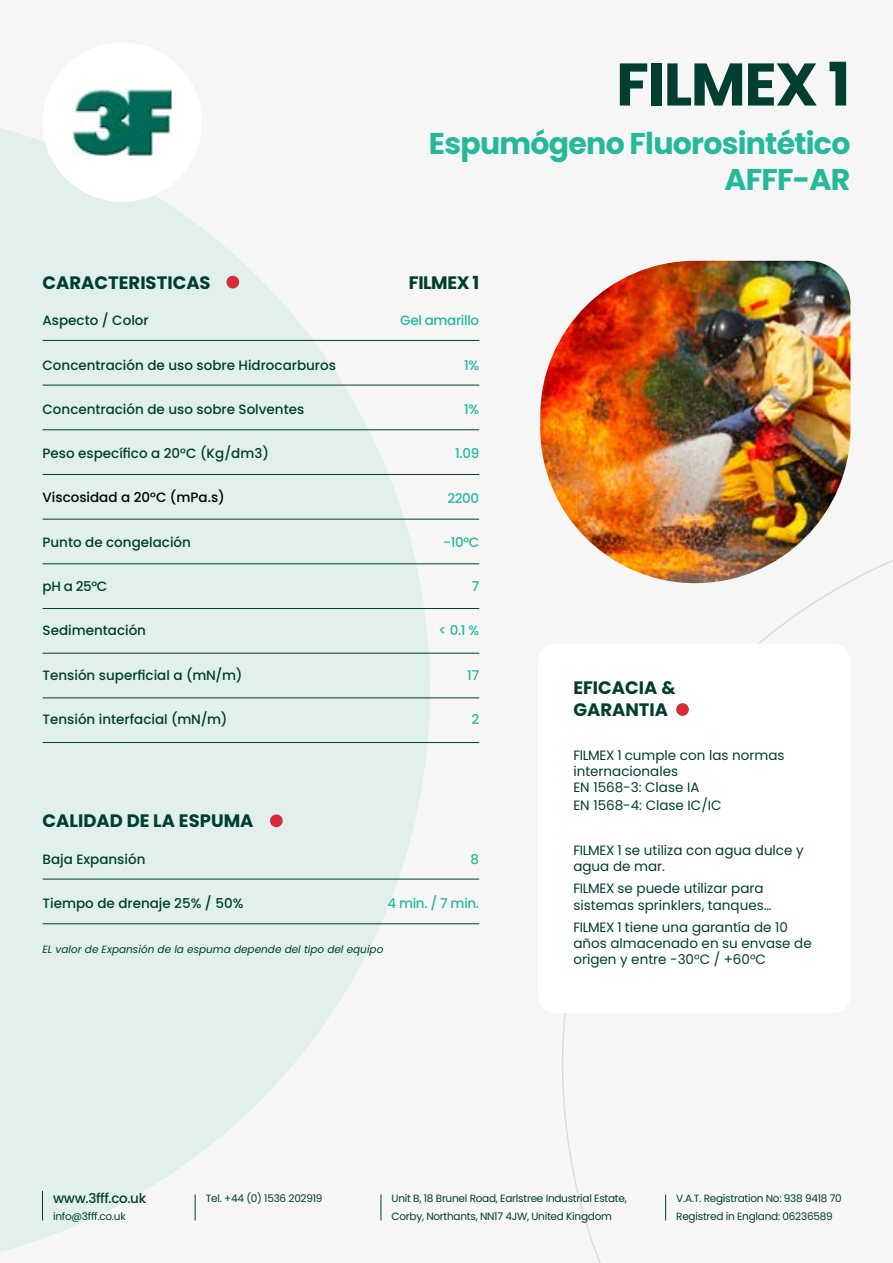
<style>
.page{position:relative;width:893px;height:1263px;background:#f6f6f6}
.page>*{position:absolute;margin:0;border:0;box-sizing:border-box;transform-origin:0 0}
.t1{font:700 60px "Poppins";letter-spacing:-.025em;color:#003e2f}
.t2{font:700 30px/36px "Poppins";letter-spacing:-.025em;color:#25b99b;text-align:right}
.t3{font:700 18px/21.6px "Poppins";color:#003e2f}
.t4{font:13.5px/16.2px "Poppins";color:#003e2f}
.t5{font:500 13.5px "Poppins";color:#003e2f}
.t6{font:500 13.5px "Poppins";letter-spacing:-.025em;color:#25b99b}
.t7{font:500 13.5px "Poppins";color:#000}
.t8{font:500 13.5px "Poppins";letter-spacing:-.025em;color:#003e2f}
.t9{font:10.5px/18px "Poppins";letter-spacing:-.025em;color:#003e2f}
.t10{font:italic 10.5px "Poppins";color:#003e2f}
</style>
<div class="page">
<svg style="left:0;top:128px;width:430px;height:1124px;fill:#e1f0ed"></svg>
<svg style="left:42px;top:1191px;width:1px;height:29px"></svg>
<svg style="left:381px;top:1194px;width:1px;height:26px"></svg>
<svg style="left:195px;top:1194px;width:1px;height:26px"></svg>
<svg style="left:665px;top:1194px;width:1px;height:26px"></svg>
<div style="left:538px;top:643px;width:312px;height:370px;background:#fff;border-radius:18px"></div>
<div style="left:43px;top:43px;width:159px;height:159px;background:#fff;border-radius:50%"></div>
<img style="left:73px;top:89px;width:99px;height:66px">
<div style="left:676px;top:703px;width:13px;height:13px;background:#d72d38;border-radius:50%"></div>
<img style="left:540px;top:261px;width:310px;height:322px">
<hr style="left:43px;top:340px;width:436px;height:1px;background:#003e2f">
<hr style="left:43px;top:519px;width:436px;height:1px;background:#003e2f">
<hr style="left:43px;top:429px;width:436px;height:1px;background:#003e2f">
<hr style="left:43px;top:608px;width:436px;height:1px;background:#003e2f">
<hr style="left:43px;top:697px;width:436px;height:1px;background:#003e2f">
<hr style="left:43px;top:385px;width:436px;height:1px;background:#003e2f">
<hr style="left:43px;top:563px;width:436px;height:1px;background:#003e2f">
<hr style="left:43px;top:474px;width:436px;height:1px;background:#003e2f">
<hr style="left:43px;top:653px;width:436px;height:1px;background:#003e2f">
<hr style="left:43px;top:742px;width:436px;height:1px;background:#003e2f">
<div style="left:226px;top:276px;width:13px;height:12px;background:#d72d38;border-radius:50%"></div>
<hr style="left:43px;top:879px;width:436px;height:1px;background:#003e2f">
<hr style="left:43px;top:923px;width:436px;height:1px;background:#003e2f">
<div style="left:270px;top:814px;width:13px;height:13px;background:#d72d38;border-radius:50%"></div>
<h1 class="t1" style="left:616px;top:50px;width:236px">FILMEX 1</h1>
<h3 class="t3" style="left:43px;top:271px;width:170px">CARACTERISTICAS</h3>
<p class="t5" style="left:43px;top:313px;width:108px">Aspecto / Color</p>
<p class="t5" style="left:43px;top:357px;width:295px">Concentración de uso sobre Hidrocarburos</p>
<p class="t5" style="left:43px;top:401px;width:263px">Concentración de uso sobre Solventes</p>
<p class="t5" style="left:43px;top:446px;width:228px">Peso específico a 20°C (Kg/dm3)</p>
<p class="t7" style="left:43px;top:490px;width:184px">Viscosidad a 20°C (mPa.s)</p>
<p class="t5" style="left:43px;top:534px;width:150px">Punto de congelación</p>
<p class="t5" style="left:43px;top:578px;width:66px">pH a 25°C</p>
<p class="t5" style="left:43px;top:623px;width:105px">Sedimentación</p>
<p class="t5" style="left:43px;top:667px;width:201px">Tensión superficial a (mN/m)</p>
<p class="t5" style="left:43px;top:711px;width:187px">Tensión interfacial (mN/m)</p>
<h2 class="t2" style="left:429px;top:125px;width:423px">Espumógeno Fluorosintético<br>AFFF-AR</h2>
<h3 class="t3" style="left:409px;top:271px;width:72px">FILMEX 1</h3>
<p class="t6" style="left:400px;top:313px;width:80px">Gel amarillo</p>
<p class="t6" style="left:464px;top:357px;width:17px">1%</p>
<p class="t6" style="left:464px;top:401px;width:17px">1%</p>
<p class="t6" style="left:455px;top:446px;width:26px">1.09</p>
<p class="t6" style="left:447px;top:490px;width:33px">2200</p>
<p class="t6" style="left:443px;top:534px;width:38px">-10°C</p>
<p class="t6" style="left:472px;top:578px;width:9px">7</p>
<p class="t6" style="left:439px;top:623px;width:42px">&lt; 0.1 %</p>
<p class="t6" style="left:467px;top:667px;width:13px">17</p>
<p class="t6" style="left:471px;top:711px;width:9px">2</p>
<h3 class="t3" style="left:573px;top:677px;width:104px">EFICACIA &amp;<br>GARANTIA</h3>
<h3 class="t3" style="left:43px;top:810px;width:212px">CALIDAD DE LA ESPUMA</h3>
<p class="t5" style="left:43px;top:851px;width:104px">Baja Expansión</p>
<p class="t5" style="left:43px;top:896px;width:202px">Tiempo de drenaje 25% / 50%</p>
<p class="t10" style="left:43px;top:943px;width:342px">EL valor de Expansión de la espuma depende del tipo del equipo</p>
<p class="t6" style="left:471px;top:851px;width:10px">8</p>
<p class="t6" style="left:387px;top:896px;width:93px">4 min. / 7 min.</p>
<p class="t4" style="left:573px;top:747px;width:213px">FILMEX 1 cumple con las normas internacionales<br>EN 1568-3: Clase IA</p>
<p class="t4" style="left:573px;top:798px;width:150px">EN 1568-4: Clase IC/IC</p>
<p class="t4" style="left:573px;top:842px;width:232px">FILMEX 1 se utiliza con agua dulce y agua de mar.</p>
<p class="t4" style="left:573px;top:880px;width:200px">FILMEX se puede utilizar para sistemas sprinklers, tanques…</p>
<p class="t4" style="left:573px;top:919px;width:240px">FILMEX 1 tiene una garantía de 10 años almacenado en su envase de origen y entre -30°C / +60°C</p>
<p class="t8" style="left:53px;top:1190px;width:95px">www.3fff.co.uk</p>
<p class="t9" style="left:392px;top:1190px;width:237px">Unit B, 18 Brunel Road, Earlstree Industrial Estate,<br>Corby, Northants, NN17 4JW, United Kingdom</p>
<p class="t9" style="left:206px;top:1190px;width:118px">Tel. +44 (0) 1536 202919</p>
<p class="t9" style="left:53px;top:1208px;width:74px">info@3fff.co.uk</p>
<p class="t9" style="left:676px;top:1190px;width:167px">V.A.T. Registration No: 938 9418 70<br>Registred in England: 06236589</p>
</div>
